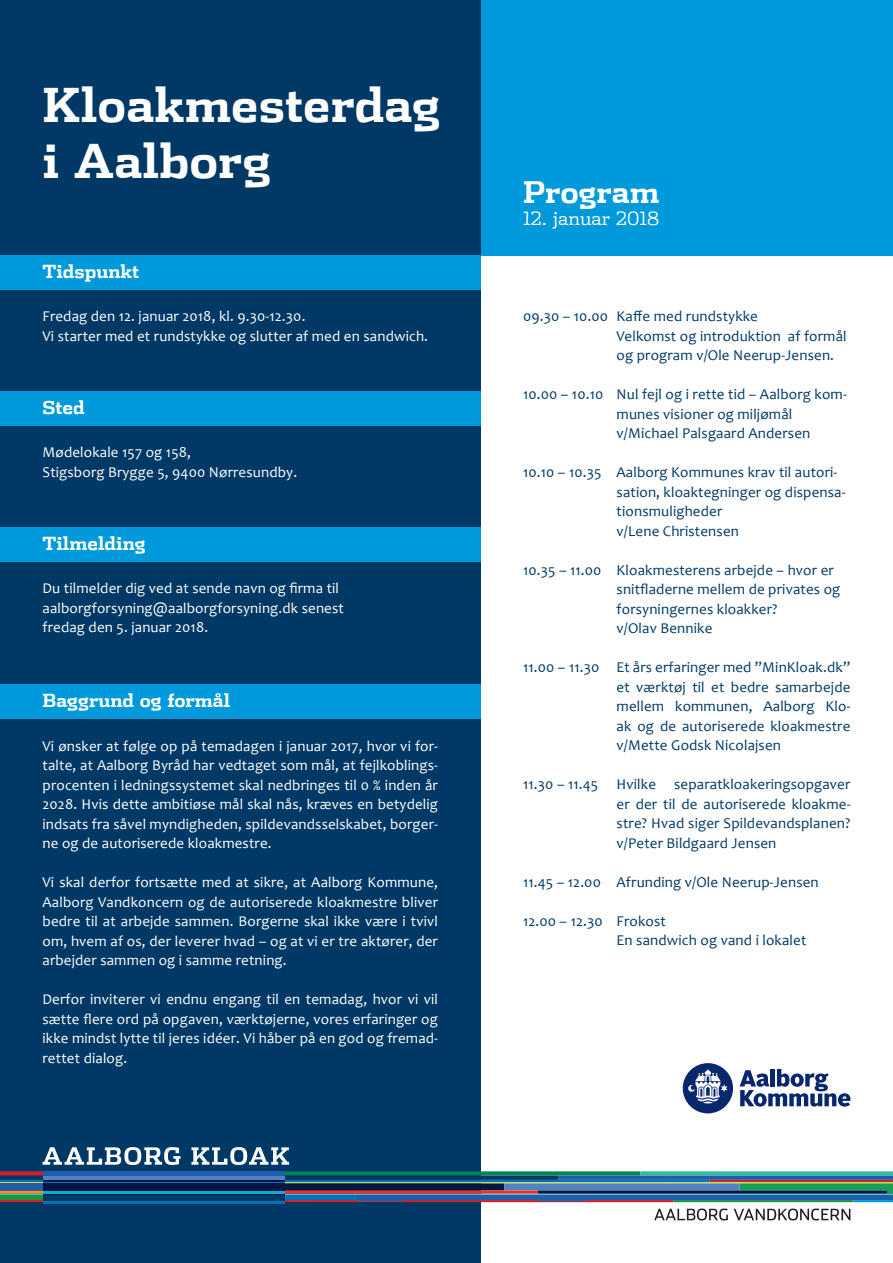
<style>
.page{position:relative;width:893px;height:1263px;background:#fff}
.page>*{position:absolute;margin:0;border:0;box-sizing:border-box;transform-origin:0 0}
.t1{font:700 46.5px "Dispatch";color:#fff}
.t2{font:700 29.7px "Dispatch";color:#fff}
.t3{font:300 18.6px "Dispatch";color:#fff}
.t4{font:700 18px "Dispatch";color:#fff}
.t5{font:15px/19.5px "Candara";letter-spacing:.01em;color:#fff;text-align:justify}
.t6{font:15px/19.5px "Candara";letter-spacing:.01em;color:#003965}
</style>
<div class="page">
<div style="left:480px;top:0;width:413px;height:255px;background:#009ada"></div>
<div style="left:0;top:0;width:480px;height:1263px;background:#003965"></div>
<div style="left:0;top:255px;width:480px;height:34px;background:#009ada"></div>
<div style="left:0;top:391px;width:480px;height:34px;background:#009ada"></div>
<div style="left:0;top:685px;width:480px;height:34px;background:#009ada"></div>
<div style="left:0;top:527px;width:480px;height:34px;background:#009ada"></div>
<svg style="left:0;top:1171px;width:893px;height:31px;background:#3c697d"></svg>
<svg style="left:43px;top:1147px;width:137px;height:18px"></svg>
<svg style="left:191px;top:1147px;width:98px;height:18px"></svg>
<svg style="left:654px;top:1208px;width:74px;height:12px"></svg>
<svg style="left:734px;top:1208px;width:116px;height:12px"></svg>
<svg style="left:740px;top:1069px;width:110px;height:37px"></svg>
<svg style="left:683px;top:1063px;width:50px;height:50px"></svg>
<hr style="left:43px;top:1176px;width:241px;height:4px;background:#5183c3">
<hr style="left:43px;top:1180px;width:241px;height:2px;background:#001643">
<hr style="left:43px;top:1182px;width:241px;height:2px;background:#0071bb">
<div style="left:43px;top:1184px;width:241px;height:7px;background:#001643"></div>
<hr style="left:43px;top:1191px;width:241px;height:3px;background:#00b4d1">
<hr style="left:43px;top:1194px;width:241px;height:2px;background:#001643">
<div style="left:43px;top:1196px;width:241px;height:5px;background:#003965"></div>
<hr style="left:43px;top:1201px;width:241px;height:2px;background:#0071bb">
<div style="left:43px;top:1171px;width:241px;height:5px;background:#205eac"></div>
<p class="t1" style="left:43px;top:73px;width:400px">Kloakmesterdag</p>
<p class="t1" style="left:43px;top:128px;width:230px">i Aalborg</p>
<p class="t4" style="left:43px;top:259px;width:99px">Tidspunkt</p>
<p class="t5" style="left:43px;top:307px;width:264px">Fredag den 12. januar 2018, kl. 9.30-12.30.</p>
<p class="t5" style="left:43px;top:326px;width:387px">Vi starter med et rundstykke og slutter af med en sandwich.</p>
<p class="t4" style="left:43px;top:395px;width:44px">Sted</p>
<p class="t5" style="left:43px;top:443px;width:150px">Mødelokale 157 og 158,</p>
<p class="t5" style="left:43px;top:462px;width:256px">Stigsborg Brygge 5, 9400 Nørresundby.</p>
<p class="t4" style="left:43px;top:531px;width:105px">Tilmelding</p>
<p class="t5" style="left:43px;top:579px;width:298px">Du tilmelder dig ved at sende navn og firma til</p>
<p class="t5" style="left:43px;top:598px;width:303px">aalborgforsyning@aalborgforsyning.dk senest</p>
<p class="t5" style="left:43px;top:618px;width:167px">fredag den 5. januar 2018.</p>
<p class="t4" style="left:43px;top:688px;width:189px">Baggrund og formål</p>
<p class="t5" style="left:43px;top:736px;width:397px">Vi ønsker at følge op på temadagen i januar 2017, hvor vi for&shy;talte, at Aalborg Byråd har vedtaget som mål, at fejlkoblings&shy;procenten i ledningssystemet skal nedbringes til 0 % inden år 2028. Hvis dette ambitiøse mål skal nås, kræves en betydelig indsats fra såvel myndigheden, spildevandsselskabet, borger&shy;ne og de autoriserede kloakmestre.</p>
<p class="t5" style="left:43px;top:872px;width:397px">Vi skal derfor fortsætte med at sikre, at Aalborg Kommune, Aalborg Vandkoncern og de autoriserede kloakmestre bliver bedre til at arbejde sammen. Borgerne skal ikke være i tvivl om, hvem af os, der leverer hvad – og at vi er tre aktører, der arbejder sammen og i samme retning.</p>
<p class="t5" style="left:43px;top:989px;width:397px">Derfor inviterer vi endnu engang til en temadag, hvor vi vil sætte flere ord på opgaven, værktøjerne, vores erfaringer og ikke mindst lytte til jeres idéer. Vi håber på en god og fremad&shy;rettet dialog.</p>
<p class="t2" style="left:523px;top:172px;width:138px">Program</p>
<p class="t3" style="left:523px;top:206px;width:138px">12. januar 2018</p>
<p class="t6" style="left:523px;top:307px;width:87px">09.30 – 10.00</p>
<p class="t6" style="left:523px;top:385px;width:82px">10.00 – 10.10</p>
<p class="t6" style="left:523px;top:463px;width:80px">10.10 – 10.35</p>
<p class="t6" style="left:523px;top:560px;width:80px">10.35 – 11.00</p>
<p class="t6" style="left:523px;top:658px;width:78px">11.00 – 11.30</p>
<p class="t6" style="left:523px;top:775px;width:77px">11.30 – 11.45</p>
<p class="t6" style="left:523px;top:872px;width:79px">11.45 – 12.00</p>
<p class="t6" style="left:523px;top:911px;width:81px">12.00 – 12.30</p>
<p class="t6" style="left:617px;top:307px;width:143px">Kaffe med rundstykke</p>
<p class="t6" style="left:617px;top:326px;width:232px">Velkomst og introduktion af formål og program v/Ole Neerup-Jensen.</p>
<p class="t6" style="left:617px;top:385px;width:232px">Nul fejl og i rette tid – Aalborg kom&shy;munes visioner og miljømål</p>
<p class="t6" style="left:617px;top:424px;width:195px">v/Michael Palsgaard Andersen</p>
<p class="t6" style="left:617px;top:463px;width:230px">Aalborg Kommunes krav til autori&shy;sation, kloaktegninger og dispensa&shy;tionsmuligheder<br>v/Lene Christensen</p>
<p class="t6" style="left:617px;top:560px;width:225px">Kloakmesterens arbejde – hvor er snitfladerne mellem de privates og forsyningernes kloakker?</p>
<p class="t6" style="left:617px;top:619px;width:97px">v/Olav Bennike</p>
<p class="t6" style="left:617px;top:658px;width:235px;text-align:justify">Et års erfaringer med ”MinKloak.dk” et værktøj til et bedre samarbejde mellem kommunen, Aalborg Klo&shy;ak og de autoriserede kloakmestre v/Mette Godsk Nicolajsen</p>
<p class="t6" style="left:617px;top:775px;width:235px;text-align:justify">Hvilke separatkloakeringsopgaver er der til de autoriserede kloakme&shy;stre? Hvad siger Spildevandsplanen? v/Peter Bildgaard Jensen</p>
<p class="t6" style="left:617px;top:872px;width:204px">Afrunding v/Ole Neerup-Jensen</p>
<p class="t6" style="left:617px;top:911px;width:191px">Frokost<br>En sandwich og vand i lokalet</p>
</div>
